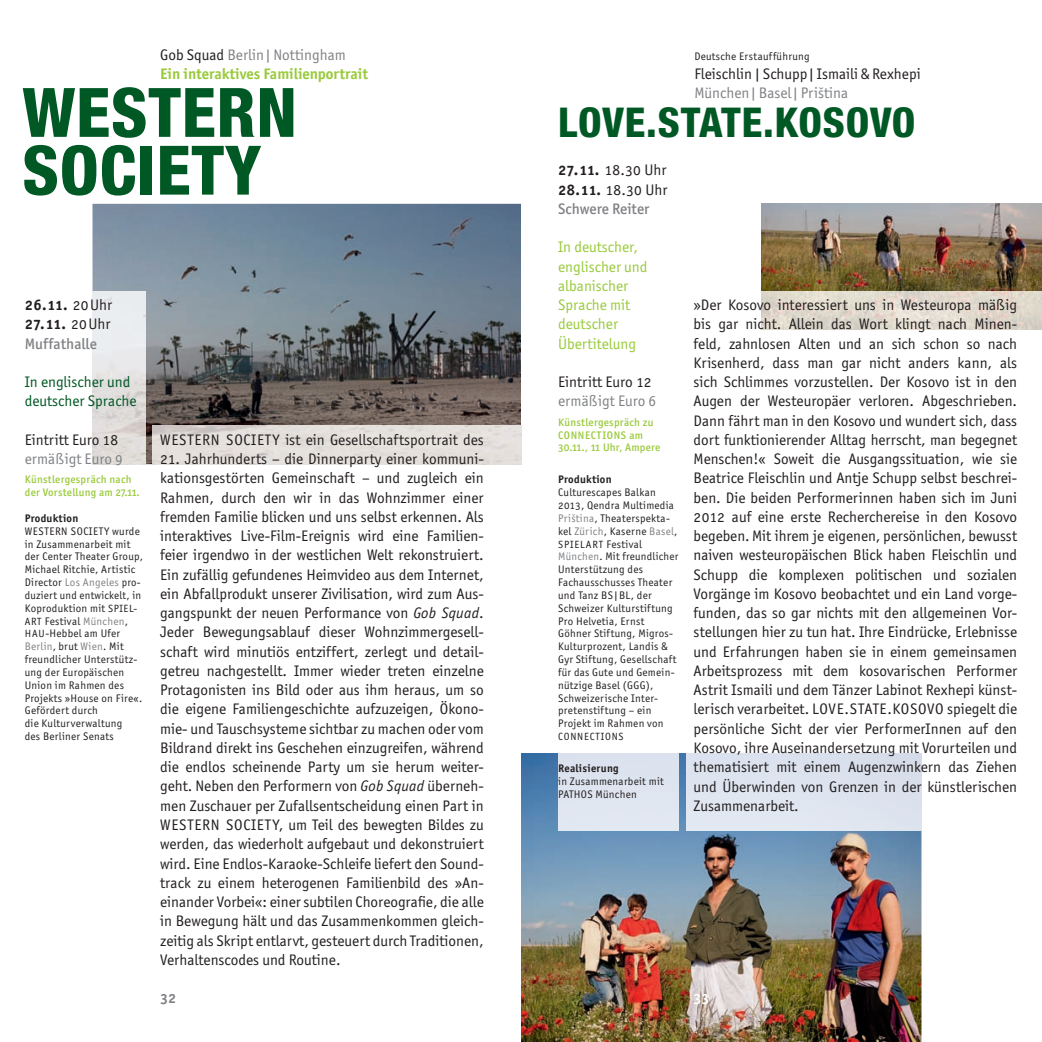
<style>
.page{position:relative;width:1042px;height:1042px;background:#fff}
.page>*{position:absolute;margin:0;border:0;box-sizing:border-box;transform-origin:0 0}
.t1{font:800 condensed 68.25px/57.8px "Helvetica Neue";letter-spacing:.01em;color:#005824}
.t2{font:800 condensed 41.12px "Helvetica Neue";letter-spacing:.015em;color:#005824}
.t3{font:15.4px/19.2px "Officina San ITC Book OS";color:#231f20;text-align:justify}
.t4{font:15.4px "Officina San ITC Book OS";color:#808285}
.t5{font:15.4px/19.2px "Officina San ITC Book OS";color:#99ca3b}
.t6{font:15.4px/19.2px "Officina San ITC Book OS";color:#005824}
.t7{font:15.4px "Officina San ITC Bold OS";color:#99ca3b}
.t8{font:15.4px "Officina San ITC Medium OS";color:#808285}
.t9{font:15.4px "Officina San ITC Bold OS";letter-spacing:-.02em;color:#231f20}
.t10{font:14.88px "Officina San ITC Bold OS";color:#808285}
.t11{font:14.88px "Officina San ITC Bold OS";color:#fff}
.t12{font:11.03px/12.8px "Officina San ITC Book OS";letter-spacing:.025em;color:#231f20}
.t13{font:11.03px/12.8px "Officina San ITC Medium OS";letter-spacing:.025em;color:#99ca3b}
.t14{font:11.03px "Officina San ITC Bold OS";letter-spacing:.025em;color:#231f20}
.t15{font:10.5px "Officina San ITC Book OS";letter-spacing:.08em;color:#231f20}
.s1{color:#231f20}
.s2{font-family:"Officina San ITC Book OS"}
.s3{color:#808285}
.s4{font-size:10.5px}
.s5{font-family:"Officina San ITC Book Ital OS"}
.s6{font-family:"Officina San ITC Bold OS"}
.s7{font-size:11.03px}
</style>
<div class="page">
<img style="left:92px;top:204px;width:429px;height:260px">
<img style="left:521px;top:753px;width:400px;height:289px">
<img style="left:761px;top:204px;width:281px;height:87px">
<img style="left:153px;top:426px;width:368px;height:38px">
<img style="left:92px;top:291px;width:53px;height:173px">
<div style="left:558px;top:753px;width:121px;height:77px;background:#dee5f0"></div>
<svg style="left:761px;top:291px;width:281px;height:539px"></svg>
<div style="left:686px;top:753px;width:235px;height:77px;background:#dde4ef"></div>
<p class="t4" style="left:160px;top:46px;width:187px"><span class="s1">Gob Squad</span> Berlin|Nottingham</p>
<p class="t7" style="left:160px;top:64px;width:209px">Ein interaktives Familienportrait</p>
<h1 class="t1" style="left:22px;top:83px;width:276px">WESTERN<br>SOCIETY</h1>
<p class="t9" style="left:25px;top:295px;width:89px">26. 11. <span class="s2">20 Uhr</span></p>
<p class="t9" style="left:25px;top:315px;width:87px">27. 11. <span class="s2">20 Uhr</span></p>
<p class="t8" style="left:25px;top:334px;width:74px">Muffathalle</p>
<p class="t6" style="left:25px;top:372px;width:113px">In englischer und deutscher Sprache</p>
<p class="t3" style="left:25px;top:430px;width:95px">Eintritt Euro 18</p>
<p class="t4" style="left:25px;top:450px;width:100px">ermäßigt Euro 9</p>
<p class="t13" style="left:25px;top:473px;width:117px">Künstlergespräch nach der Vorstellung am 27.11.</p>
<p class="t14" style="left:25px;top:511px;width:55px">Produktion</p>
<p class="t12" style="left:25px;top:524px;width:120px">WESTERN SOCIETY wurde in Zusammenarbeit mit der Center Theater Group,<br>Michael Ritchie, Artistic<br>Director <span class="s3">Los Angeles</span> pro&shy;duziert und entwickelt, in<br>Koproduktion mit <span class="s4">SPIEL-<br>ART</span> Festival <span class="s3">München</span>,<br><span class="s4">HAU</span>-Hebbel am Ufer<br><span class="s3">Berlin</span>, brut <span class="s3">Wien</span>. Mit freundlicher Unterstütz&shy;ung der Europäischen<br>Union im Rahmen des<br>Projekts »House on Fire«.<br>Gefördert durch<br>die Kulturverwaltung<br>des Berliner Senats</p>
<p class="t3" style="left:160px;top:430px;width:325px">WESTERN SOCIETY ist ein Gesellschaftsportrait des</p>
<p class="t3" style="left:160px;top:449px;width:325px">21. Jahrhunderts – die Dinnerparty einer kommuni&shy;kationsgestörten Gemeinschaft – und zugleich ein Rahmen, durch den wir in das Wohnzimmer einer fremden Familie blicken und uns selbst erkennen. Als interaktives Live-Film-Ereignis wird eine Familien&shy;feier irgendwo in der westlichen Welt rekonstruiert.<br>Ein zufällig gefundenes Heimvideo aus dem Internet, ein Abfallprodukt unserer Zivilisation, wird zum Aus&shy;gangspunkt der neuen Performance von <span class="s5">Gob Squad</span>.<br>Jeder Bewegungsablauf dieser Wohnzimmergesell&shy;schaft wird minutiös entziffert, zerlegt und detail&shy;getreu nachgestellt. Immer wieder treten einzelne Protagonisten ins Bild oder aus ihm heraus, um so die eigene Familiengeschichte aufzuzeigen, Ökono&shy;mie- und Tauschsysteme sichtbar zu machen oder vom Bildrand direkt ins Geschehen einzugreifen, während die endlos scheinende Party um sie herum weiter&shy;geht. Neben den Performern von <span class="s5">Gob Squad</span> überneh&shy;men Zuschauer per Zufallsentscheidung einen Part in WESTERN SOCIETY, um Teil des bewegten Bildes zu werden, das wiederholt aufgebaut und dekonstruiert wird. Eine Endlos-Karaoke-Schleife liefert den Sound&shy;track zu einem heterogenen Familienbild des »An&shy;einander Vorbei«: einer subtilen Choreografie, die alle in Bewegung hält und das Zusammenkommen gleich&shy;zeitig als Skript entlarvt, gesteuert durch Traditionen, Verhaltenscodes und Routine.</p>
<p class="t12" style="left:694px;top:50px;width:117px">Deutsche Erstaufführung</p>
<p class="t3" style="left:694px;top:64px;width:228px">Fleischlin|Schupp|Ismaili &amp; Rexhepi</p>
<p class="t4" style="left:694px;top:84px;width:155px">München|Basel|Priština</p>
<h2 class="t2" style="left:558px;top:97px;width:359px">LOVE.STATE.KOSOVO</h2>
<p class="t3" style="left:558px;top:160px;width:110px"><span class="s6">27. 11.</span> 18.30 Uhr</p>
<p class="t3" style="left:558px;top:180px;width:111px"><span class="s6">28. 11.</span> 18.30 Uhr</p>
<p class="t8" style="left:558px;top:199px;width:93px">Schwere Reiter</p>
<p class="t5" style="left:558px;top:237px;width:91px">In deutscher, englischer und albanischer<br>Sprache mit deutscher<br>Übertitelung</p>
<p class="t3" style="left:558px;top:372px;width:95px">Eintritt Euro 12</p>
<p class="t4" style="left:558px;top:392px;width:100px">ermäßigt Euro 6</p>
<p class="t13" style="left:558px;top:415px;width:104px">Künstlergespräch zu<br>CONNECTIONS am<br>30.11., 11 Uhr, Ampere</p>
<p class="t14" style="left:558px;top:473px;width:55px">Produktion</p>
<p class="t12" style="left:558px;top:486px;width:121px">Culturescapes Balkan<br>2013, Qendra Multimedia<br><span class="s3">Priština</span>, Theaterspekta&shy;kel <span class="s3">Zürich</span>, Kaserne <span class="s3">Basel</span>,</p>
<p class="t15" style="left:558px;top:538px;width:85px">SPIELART <span class="s7">Festival</span></p>
<p class="t12" style="left:558px;top:550px;width:122px"><span class="s3">München</span>. Mit freundlicher<br>Unterstützung des<br>Fachausschusses Theater und Tanz BS|BL, der<br>Schweizer Kulturstiftung<br>Pro Helvetia, Ernst<br>Göhner Stiftung, Migros-<br>Kulturprozent, Landis &amp;<br>Gyr Stiftung, Gesellschaft für das Gute und Gemein&shy;nützige Basel (GGG),<br>Schweizerische Inter&shy;pretenstiftung – ein<br>Projekt im Rahmen von</p>
<p class="t15" style="left:558px;top:730px;width:67px">CONNECTIONS</p>
<p class="t14" style="left:558px;top:761px;width:62px">Realisierung</p>
<p class="t12" style="left:558px;top:775px;width:107px">in Zusammenarbeit mit<br>PATHOS München</p>
<p class="t3" style="left:693px;top:295px;width:325px">»Der Kosovo interessiert uns in Westeuropa mäßig bis gar nicht. Allein das Wort klingt nach Minen&shy;feld, zahnlosen Alten und an sich schon so nach Krisenherd, dass man gar nicht anders kann, als sich Schlimmes vorzustellen. Der Kosovo ist in den Augen der Westeuropäer verloren. Abgeschrieben.<br>Dann fährt man in den Kosovo und wundert sich, dass dort funktionierender Alltag herrscht, man begegnet Menschen!« Soweit die Ausgangssituation, wie sie Beatrice Fleischlin und Antje Schupp selbst beschrei&shy;ben. Die beiden Performerinnen haben sich im Juni 2012 auf eine erste Recherchereise in den Kosovo begeben. Mit ihrem je eigenen, persönlichen, bewusst naiven westeuropäischen Blick haben Fleischlin und Schupp die komplexen politischen und sozialen Vorgänge im Kosovo beobachtet und ein Land vorge&shy;funden, das so gar nichts mit den allgemeinen Vor&shy;stellungen hier zu tun hat. Ihre Eindrücke, Erlebnisse und Erfahrungen haben sie in einem gemeinsamen Arbeitsprozess mit dem kosovarischen Performer Astrit Ismaili und dem Tänzer Labinot Rexhepi künst&shy;lerisch verarbeitet. LOVE.STATE.KOSOVO spiegelt die persönliche Sicht der vier PerformerInnen auf den Kosovo, ihre Auseinandersetzung mit Vorurteilen und thematisiert mit einem Augenzwinkern das Ziehen und Überwinden von Grenzen in der künstlerischen Zusammenarbeit.</p>
<p class="t10" style="left:160px;top:989px;width:17px">32</p>
<p class="t11" style="left:693px;top:989px;width:17px">33</p>
</div>
